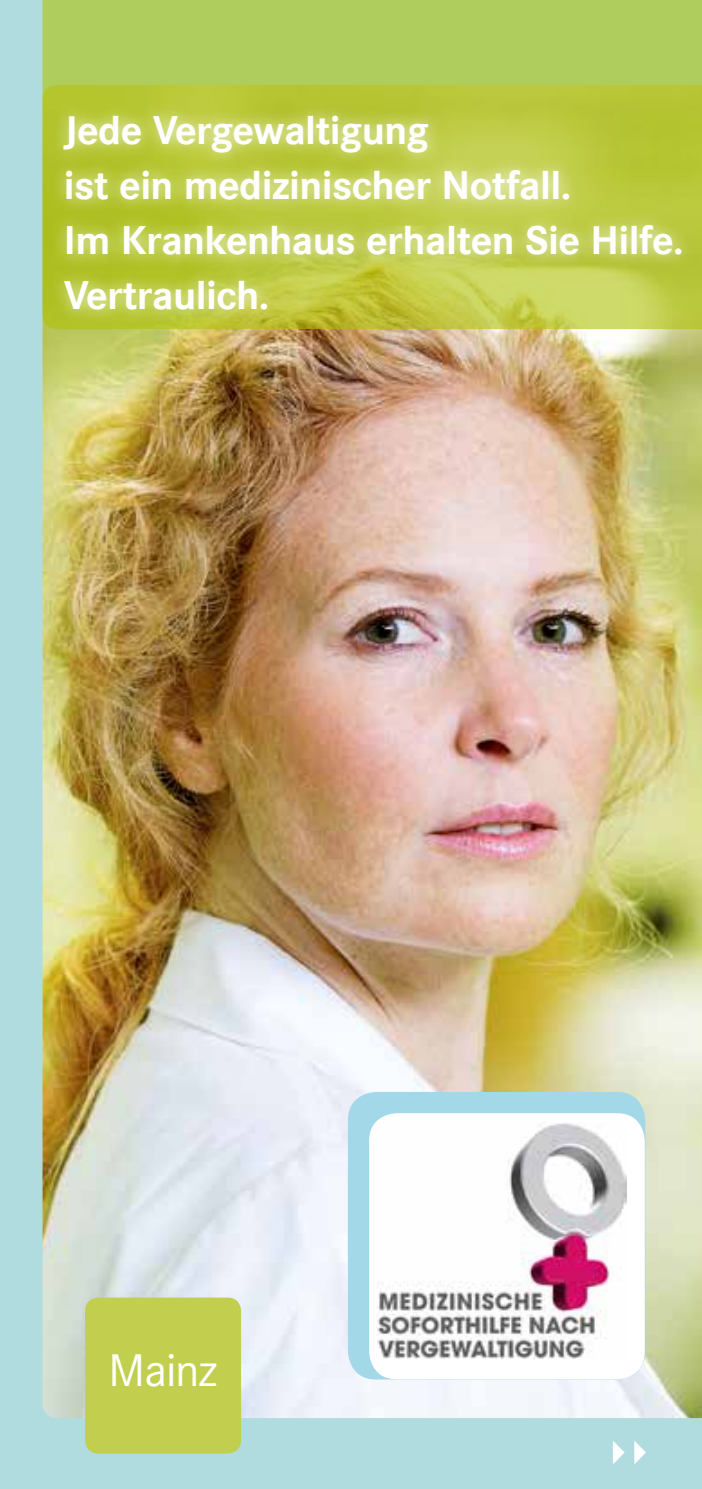
<style>
.page{position:relative;width:702px;height:1489px;background:#fff}
.page>*{position:absolute;margin:0;border:0;box-sizing:border-box;transform-origin:0 0}
.t1{font:47.5px "Corporate S";letter-spacing:-.02em;color:#fff}
.t2{font:40px "Lucida Grande";color:#fff}
.t3{font:700 39.5px/55px "Corporate SBQ";letter-spacing:-.015em;color:#fff}
</style>
<div class="page">
<div style="left:0;top:0;width:702px;height:1488px;background:#b0dcdf"></div>
<img style="left:43px;top:329px;width:659px;height:1088px">
<svg style="left:43px;top:0;width:659px;height:329px;background:#b0cb53"></svg>
<div style="left:49px;top:101px;width:648px;height:224px;background:#fff;opacity:.75"></div>
<div style="left:348px;top:1091px;width:297px;height:288px;background:#a2d8e8;border-radius:28px"></div>
<div style="left:369px;top:1113px;width:275px;height:266px;background:#fff;border-radius:28px"></div>
<img style="left:376px;top:1123px;width:250px;height:235px">
<div style="left:85px;top:1297px;width:156px;height:156px;background:#c1ce4e;border-radius:13px"></div>
<p class="t3" style="left:64px;top:104px;width:621px">Jede Vergewaltigung<br>ist ein medizinischer Notfall.<br>Im Krankenhaus erhalten Sie Hilfe.<br>Vertraulich.</p>
<p class="t1" style="left:109px;top:1343px;width:110px">Mainz</p>
<p class="t2" style="left:606px;top:1427px;width:44px">▸▸</p>
</div>
